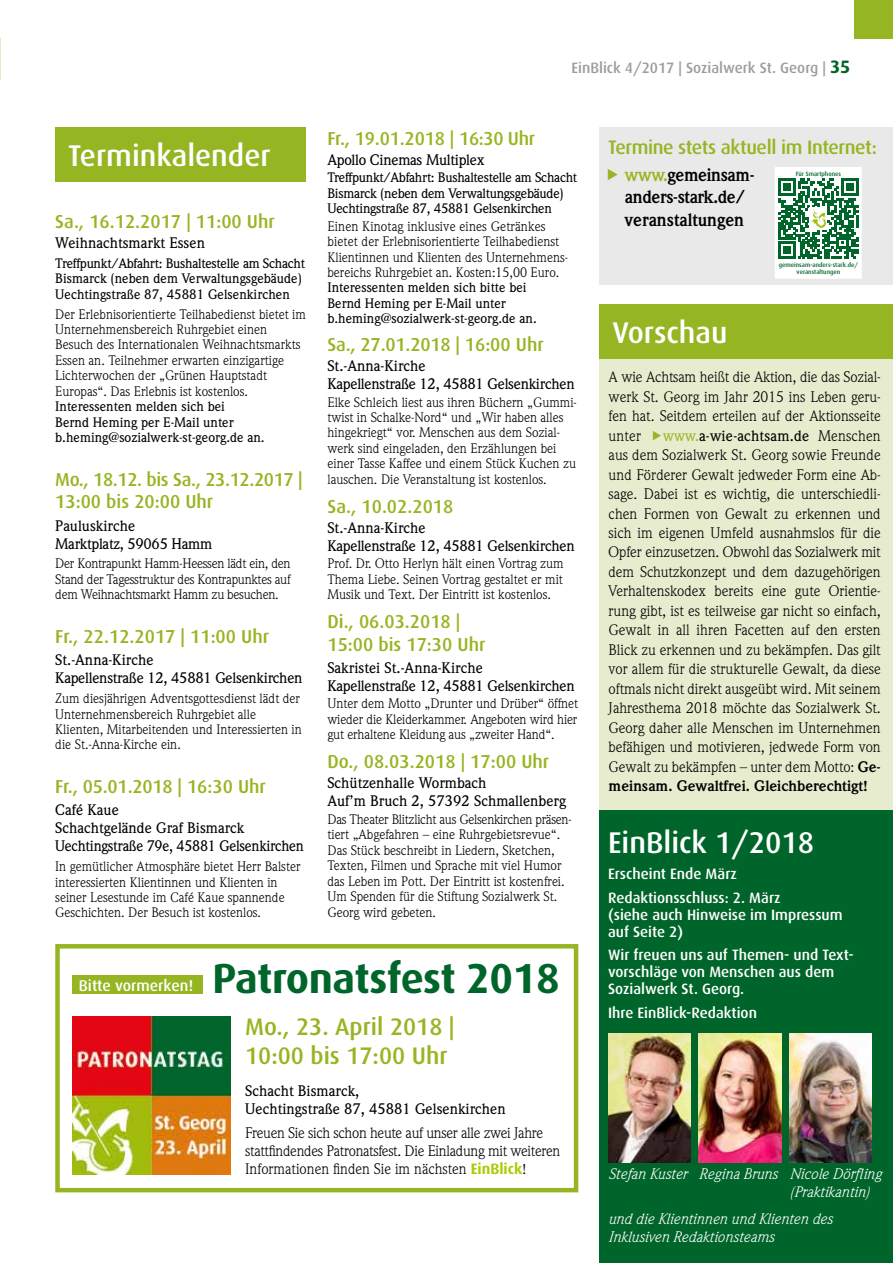
<style>
.page{position:relative;width:893px;height:1263px;background:#fff}
.page>*{position:absolute;margin:0;border:0;box-sizing:border-box;transform-origin:0 0}
.t1{font:700 42px "Dax";letter-spacing:-.01em;color:#00652a}
.t2{font:500 30px "Dax";color:#fff}
.t3{font:500 24px/28.8px "Dax";color:#96b522}
.t4{font:500 19.5px "Dax";letter-spacing:-.02em;color:#96b522}
.t5{font:500 18.75px/22.5px "Dax";color:#96b522}
.t6{font:500 18.75px/22.5px "Dax";letter-spacing:-.02em;color:#96b522}
.t7{font:700 18px/22.5px "Weidemann";color:#000;scale:.95 1}
.t8{font:700 18px "Weidemann";letter-spacing:-.02em;color:#000;scale:.95 1}
.t9{font:500 15.6px "Dax";color:#fff}
.t10{font:15px/19.5px "Weidemann";color:#000;text-align:justify}
.t11{font:500 15px/18px "Weidemann";letter-spacing:-.02em;color:#000}
.t12{font:500 15px/17px "Dax";color:#fff}
.t13{font:15px/18px "Weidemann";letter-spacing:-.02em;color:#000}
.t14{font:500 15px/18px "Weidemann";color:#000}
.t15{font:italic 15px/18px "Weidemann";color:#fff}
.t16{font:500 15px "Dax";color:#9d9d9c}
.t17{font:13.5px/15.5px "Weidemann";color:#000}
.t18{font:500 13.5px/15.5px "Weidemann";color:#000}
.t19{font:500 13.5px/15.5px "Weidemann";letter-spacing:-.02em;color:#000}
.t20{font:500 6.15px/7.5px "Dax";color:#00652a;text-align:center}
.s1{font-weight:700;font-size:18px;color:#00652a}
.s2{color:#96b522}
.s3{font-weight:500;color:#96b522}
.s4{font-weight:500}
.s5{font-weight:700}
.s6{font-family:"Dax";font-weight:700;color:#afca0b}
</style>
<div class="page">
<hr style="left:0;top:51px;width:1px;height:30px;background:#96b522">
<div style="left:855px;top:0;width:38px;height:38px;background:#96b522"></div>
<div style="left:600px;top:344px;width:293px;height:528px;background:#e7ecce"></div>
<div style="left:600px;top:810px;width:293px;height:453px;background:#00652a"></div>
<img style="left:608px;top:1033px;width:82px;height:130px">
<img style="left:699px;top:1033px;width:82px;height:130px">
<div style="left:600px;top:304px;width:293px;height:54px;background:#96b522"></div>
<div style="left:55px;top:128px;width:251px;height:54px;background:#96b522"></div>
<div style="left:600px;top:128px;width:293px;height:157px;background:#e9e9e9"></div>
<div style="left:775px;top:168px;width:86px;height:110px;background:#fff"></div>
<svg style="left:778px;top:179px;width:80px;height:80px"></svg>
<div style="left:775px;top:167px;width:87px;height:112px;border:1px solid #fff"></div>
<img style="left:789px;top:1033px;width:83px;height:130px">
<div style="left:55px;top:944px;width:523px;height:248px;border:4px solid #96b522"></div>
<div style="left:72px;top:975px;width:131px;height:18px;background:#96b522"></div>
<img style="left:72px;top:1016px;width:159px;height:159px">
<p class="t16" style="left:571px;top:59px;width:281px">EinBlick 4/2017 | Sozialwerk St. Georg | <span class="s1">35</span></p>
<h3 class="t5" style="left:327px;top:127px;width:209px">Fr., 19.01.2018 | 16:30 Uhr</h3>
<p class="t11" style="left:327px;top:150px;width:159px">Apollo Cinemas Multiplex</p>
<p class="t19" style="left:327px;top:170px;width:251px">Treffpunkt/Abfahrt: Bushaltestelle am Schacht<br>Bismarck (neben dem Verwaltungsgebäude)<br>Uechtingstraße 87, 45881 Gelsenkirchen</p>
<p class="t17" style="left:327px;top:218px;width:242px">Einen Kinotag inklusive eines Getränkes bietet der Erlebnisorientierte Teilhabedienst Klientinnen und Klienten des Unternehmens&shy;bereichs Ruhrgebiet an. Kosten:15,00 Euro.</p>
<p class="t18" style="left:327px;top:280px;width:211px">Interessenten melden sich bitte bei<br>Bernd Heming per E-Mail unter b.heming@sozialwerk-st-georg.de an.</p>
<h3 class="t5" style="left:327px;top:333px;width:218px">Sa., 27.01.2018 | 16:00 Uhr</h3>
<p class="t11" style="left:327px;top:357px;width:249px">St.-Anna-Kirche<br>Kapellenstraße 12, 45881 Gelsenkirchen</p>
<p class="t17" style="left:327px;top:394px;width:250px">Elke Schleich liest aus ihren Büchern „Gummi&shy;twist in Schalke-Nord“ und „Wir haben alles hingekriegt“ vor. Menschen aus dem Sozial&shy;werk sind eingeladen, den Erzählungen bei einer Tasse Kaffee und einem Stück Kuchen zu lauschen. Die Veranstaltung ist kostenlos.</p>
<h3 class="t5" style="left:327px;top:495px;width:127px">Sa., 10.02.2018</h3>
<p class="t11" style="left:327px;top:519px;width:249px">St.-Anna-Kirche<br>Kapellenstraße 12, 45881 Gelsenkirchen</p>
<p class="t17" style="left:327px;top:556px;width:238px;text-align:justify">Prof. Dr. Otto Herlyn hält einen Vortrag zum Thema Liebe. Seinen Vortrag gestaltet er mit Musik und Text. Der Eintritt ist kostenlos.</p>
<h3 class="t5" style="left:327px;top:610px;width:160px">Di., 06.03.2018 |<br>15:00 bis 17:30 Uhr</h3>
<p class="t11" style="left:327px;top:659px;width:249px">Sakristei St.-Anna-Kirche<br>Kapellenstraße 12, 45881 Gelsenkirchen</p>
<p class="t17" style="left:327px;top:696px;width:252px;text-align:justify">Unter dem Motto „Drunter und Drüber“ öffnet wieder die Kleiderkammer. Angeboten wird hier gut erhaltene Kleidung aus „zweiter Hand“.</p>
<h3 class="t5" style="left:327px;top:751px;width:223px">Do., 08.03.2018 | 17:00 Uhr</h3>
<p class="t14" style="left:327px;top:774px;width:240px">Schützenhalle Wormbach<br>Auf’m Bruch 2, 57392 Schmallenberg</p>
<p class="t17" style="left:327px;top:811px;width:246px">Das Theater Blitzlicht aus Gelsenkirchen präsen&shy;tiert „Abgefahren – eine Ruhrgebietsrevue“.<br>Das Stück beschreibt in Liedern, Sketchen, Texten, Filmen und Sprache mit viel Humor das Leben im Pott. Der Eintritt ist kostenfrei.<br>Um Spenden für die Stiftung Sozialwerk St.<br>Georg wird gebeten.</p>
<h2 class="t2" style="left:68px;top:139px;width:204px">Terminkalender</h2>
<h3 class="t4" style="left:608px;top:136px;width:270px">Termine stets aktuell im Internet:</h3>
<h3 class="t8" style="left:625px;top:164px;width:138px"><span class="s2">www.</span>gemeinsam-</h3>
<p class="t20" style="left:796px;top:170px;width:47px">Für Smartphones</p>
<h3 class="t7" style="left:625px;top:186px;width:128px">anders-stark.de/ veranstaltungen</h3>
<h3 class="t5" style="left:55px;top:211px;width:221px">Sa., 16.12.2017 | 11:00 Uhr</h3>
<p class="t14" style="left:55px;top:234px;width:151px">Weihnachtsmarkt Essen</p>
<p class="t18" style="left:55px;top:256px;width:251px">Treffpunkt/Abfahrt: Bushaltestelle am Schacht<br>Bismarck (neben dem Verwaltungsgebäude)<br>Uechtingstraße 87, 45881 Gelsenkirchen</p>
<p class="t17" style="left:55px;top:306px;width:252px">Der Erlebnisorientierte Teilhabedienst bietet im Unternehmensbereich Ruhrgebiet einen Besuch des Internationalen Weihnachtsmarkts Essen an. Teilnehmer erwarten einzigartige Lichterwochen der „Grünen Hauptstadt Europas“. Das Erlebnis ist kostenlos.</p>
<p class="t18" style="left:55px;top:399px;width:211px">Interessenten melden sich bei<br>Bernd Heming per E-Mail unter b.heming@sozialwerk-st-georg.de an.</p>
<h3 class="t6" style="left:55px;top:468px;width:249px">Mo., 18.12. bis Sa., 23.12.2017 |<br>13:00 bis 20:00 Uhr</h3>
<p class="t11" style="left:55px;top:517px;width:159px">Pauluskirche<br>Marktplatz, 59065 Hamm</p>
<p class="t17" style="left:55px;top:556px;width:237px;text-align:justify">Der Kontrapunkt Hamm-Heessen lädt ein, den Stand der Tagesstruktur des Kontrapunktes auf dem Weihnachtsmarkt Hamm zu besuchen.</p>
<h3 class="t5" style="left:55px;top:625px;width:215px">Fr., 22.12.2017 | 11:00 Uhr</h3>
<p class="t11" style="left:55px;top:651px;width:249px">St.-Anna-Kirche<br>Kapellenstraße 12, 45881 Gelsenkirchen</p>
<p class="t17" style="left:55px;top:690px;width:248px">Zum diesjährigen Adventsgottesdienst lädt der Unternehmensbereich Ruhrgebiet alle Klienten, Mitarbeitenden und Interessierten in die St.-Anna-Kirche ein.</p>
<h3 class="t5" style="left:55px;top:775px;width:212px">Fr., 05.01.2018 | 16:30 Uhr</h3>
<p class="t11" style="left:55px;top:801px;width:250px">Café Kaue<br>Schachtgelände Graf Bismarck<br>Uechtingstraße 79e, 45881 Gelsenkirchen</p>
<p class="t17" style="left:55px;top:859px;width:247px">In gemütlicher Atmosphäre bietet Herr Balster interessierten Klientinnen und Klienten in seiner Lesestunde im Café Kaue spannende Geschichten. Der Besuch ist kostenlos.</p>
<p class="t20" style="left:779px;top:261px;width:81px">gemeinsam-anders-stark.de/ veranstaltungen</p>
<h2 class="t2" style="left:612px;top:315px;width:117px">Vorschau</h2>
<p class="t10" style="left:609px;top:367px;width:274px">A wie Achtsam heißt die Aktion, die das Sozial&shy;werk St. Georg im Jahr 2015 ins Leben geru&shy;fen hat. Seitdem erteilen auf der Aktionsseite unter</p>
<p class="t10" style="left:609px;top:426px;width:274px;text-indent:55px"><span class="s3">www.</span><span class="s4">a-wie-achtsam.de</span> Menschen aus dem Sozialwerk St. Georg sowie Freunde und Förderer Gewalt jedweder Form eine Ab&shy;sage. Dabei ist es wichtig, die unterschiedli&shy;chen Formen von Gewalt zu erkennen und sich im eigenen Umfeld ausnahmslos für die Opfer einzusetzen. Obwohl das Sozialwerk mit dem Schutzkonzept und dem dazugehörigen Verhaltenskodex bereits eine gute Orientie&shy;rung gibt, ist es teilweise gar nicht so einfach, Gewalt in all ihren Facetten auf den ersten Blick zu erkennen und zu bekämpfen. Das gilt vor allem für die strukturelle Gewalt, da diese oftmals nicht direkt ausgeübt wird. Mit seinem Jahresthema 2018 möchte das Sozialwerk St.<br>Georg daher alle Menschen im Unternehmen befähigen und motivieren, jedwede Form von Gewalt zu bekämpfen – unter dem Motto: <span class="s5">Ge&shy;meinsam. Gewaltfrei. Gleichberechtigt!</span></p>
<h2 class="t2" style="left:608px;top:826px;width:208px">EinBlick 1/2018</h2>
<p class="t12" style="left:608px;top:862px;width:174px;line-height:23.4px">Erscheint Ende März<br>Redaktionsschluss: 2. März</p>
<p class="t12" style="left:608px;top:906px;width:236px">(siehe auch Hinweise im Impressum auf Seite 2)</p>
<p class="t12" style="left:608px;top:946px;width:247px">Wir freuen uns auf Themen- und Text&shy;vorschläge von Menschen aus dem<br>Sozialwerk St. Georg.</p>
<p class="t12" style="left:608px;top:1004px;width:150px">Ihre EinBlick-Redaktion</p>
<h1 class="t1" style="left:213px;top:955px;width:349px">Patronatsfest 2018</h1>
<h3 class="t3" style="left:245px;top:1012px;width:211px">Mo., 23. April 2018 |<br>10:00 bis 17:00 Uhr</h3>
<p class="t14" style="left:245px;top:1081px;width:262px">Schacht Bismarck,<br>Uechtingstraße 87, 45881 Gelsenkirchen</p>
<p class="t13" style="left:245px;top:1124px;width:317px">Freuen Sie sich schon heute auf unser alle zwei Jahre stattfindendes Patronatsfest. Die Einladung mit weiteren<br>Informationen finden Sie im nächsten <span class="s6">EinBlick</span>!</p>
<p class="t9" style="left:79px;top:976px;width:116px">Bitte vormerken!</p>
<p class="t15" style="left:608px;top:1164px;width:171px">Stefan Kuster Regina Bruns</p>
<p class="t15" style="left:789px;top:1165px;width:93px">Nicole Dörfling (Praktikantin)</p>
<p class="t15" style="left:608px;top:1209px;width:226px">und die Klientinnen und Klienten des<br>Inklusiven Redaktionsteams</p>
</div>
